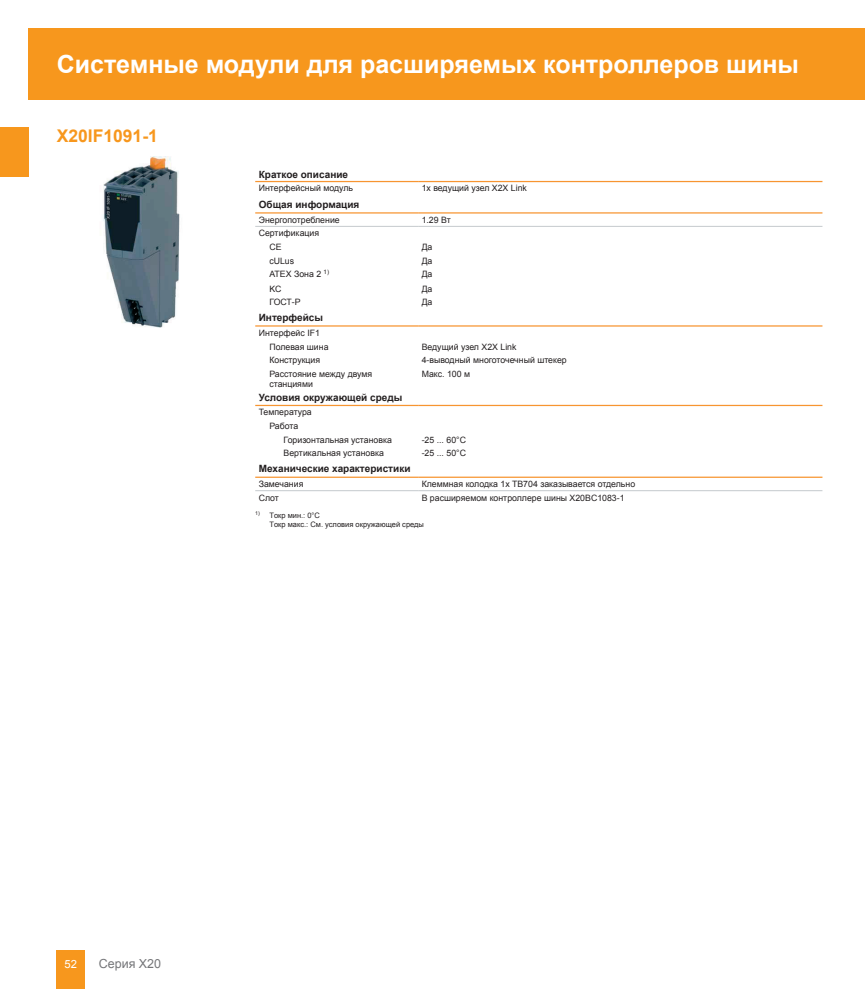
<style>
.page{position:relative;width:865px;height:989px;background:#fff}
.page>*{position:absolute;margin:0;border:0;box-sizing:border-box;transform-origin:0 0}
.t1{font:700 25px "Arial";color:#fff}
.t2{font:700 17.5px "Arial";color:#f7971d}
.t3{font:12.5px "Arial";color:#757679}
.t4{font:11.25px "Arial";color:#fff}
.t5{font:700 10px "Arial";color:#231f20}
.t6{font:8.75px/14px "Arial";color:#231f20}
.t7{font:7.5px/9px "Arial";color:#231f20}
</style>
<div class="page">
<img style="left:103px;top:157px;width:77px;height:170px">
<div style="left:0;top:128px;width:28px;height:49px;background:#f7971d"></div>
<div style="left:57px;top:950px;width:28px;height:39px;background:#f7971d"></div>
<div style="left:29px;top:29px;width:836px;height:71px;background:#f7971d"></div>
<hr style="left:255px;top:181px;width:163px;height:1px;background:#f79531">
<hr style="left:418px;top:181px;width:404px;height:1px;background:#f79531">
<hr style="left:255px;top:212px;width:163px;height:1px;background:#f79531">
<hr style="left:418px;top:212px;width:404px;height:1px;background:#f79531">
<hr style="left:255px;top:226px;width:163px;height:1px;background:#c5cacd">
<hr style="left:418px;top:226px;width:404px;height:1px;background:#c5cacd">
<hr style="left:255px;top:325px;width:163px;height:1px;background:#f79531">
<hr style="left:418px;top:325px;width:404px;height:1px;background:#f79531">
<hr style="left:255px;top:405px;width:163px;height:1px;background:#f79531">
<hr style="left:418px;top:405px;width:404px;height:1px;background:#f79531">
<hr style="left:255px;top:476px;width:163px;height:2px;background:#f79531">
<hr style="left:418px;top:476px;width:404px;height:2px;background:#f79531">
<hr style="left:255px;top:490px;width:163px;height:1px;background:#c5cacd">
<hr style="left:418px;top:490px;width:404px;height:1px;background:#c5cacd">
<h1 class="t1" style="left:57px;top:47px;width:743px">Системные модули для расширяемых контроллеров шины</h1>
<h2 class="t2" style="left:57px;top:124px;width:103px">X20IF1091-1</h2>
<p class="t5" style="left:259px;top:167px;width:91px">Краткое описание</p>
<p class="t6" style="left:259px;top:181px;width:96px">Интерфейсный модуль</p>
<p class="t6" style="left:421px;top:181px;width:107px">1x ведущий узел X2X Link</p>
<p class="t5" style="left:259px;top:197px;width:102px">Общая информация</p>
<p class="t6" style="left:259px;top:213px;width:82px">Энергопотребление</p>
<p class="t6" style="left:421px;top:213px;width:31px">1.29 Вт</p>
<p class="t6" style="left:269px;top:226px;width:51px;text-indent:-11px">Сертификация<br>CE</p>
<p class="t6" style="left:421px;top:240px;width:12px">Да</p>
<p class="t6" style="left:269px;top:253px;width:26px">cULus</p>
<p class="t6" style="left:421px;top:253px;width:12px">Да</p>
<p class="t6" style="left:269px;top:267px;width:61px">ATEX Зона 2 <sup>1)</sup></p>
<p class="t6" style="left:421px;top:267px;width:12px">Да</p>
<p class="t6" style="left:269px;top:281px;width:14px">KC</p>
<p class="t6" style="left:421px;top:281px;width:12px">Да</p>
<p class="t6" style="left:269px;top:295px;width:33px">ГОСТ-Р</p>
<p class="t6" style="left:421px;top:295px;width:12px">Да</p>
<p class="t5" style="left:259px;top:310px;width:66px">Интерфейсы</p>
<p class="t6" style="left:269px;top:326px;width:61px;text-indent:-11px">Интерфейс IF1<br>Полевая шина</p>
<p class="t6" style="left:421px;top:340px;width:96px">Ведущий узел X2X Link</p>
<p class="t6" style="left:269px;top:353px;width:52px">Конструкция</p>
<p class="t6" style="left:421px;top:353px;width:147px">4-выводный многоточечный штекер</p>
<p class="t6" style="left:269px;top:368px;width:104px;line-height:10.5px">Расстояние между двумя станциями</p>
<p class="t6" style="left:421px;top:366px;width:50px">Макс. 100 м</p>
<p class="t5" style="left:259px;top:390px;width:145px">Условия окружающей среды</p>
<p class="t6" style="left:259px;top:405px;width:54px;text-align:center">Температура<br>Работа</p>
<p class="t6" style="left:283px;top:432px;width:110px">Горизонтальная установка</p>
<p class="t6" style="left:421px;top:432px;width:46px">-25 ... 60°C</p>
<p class="t6" style="left:283px;top:446px;width:102px">Вертикальная установка</p>
<p class="t6" style="left:421px;top:446px;width:46px">-25 ... 50°C</p>
<p class="t5" style="left:259px;top:462px;width:153px">Механические характеристики</p>
<p class="t6" style="left:259px;top:477px;width:46px">Замечания</p>
<p class="t6" style="left:421px;top:477px;width:215px">Клеммная колодка 1x TB704 заказывается отдельно</p>
<p class="t6" style="left:259px;top:490px;width:22px">Слот</p>
<p class="t6" style="left:421px;top:490px;width:204px">В расширяемом контроллере шины X20BC1083-1</p>
<p class="t7" style="left:269px;top:511px;width:156px;text-indent:-14px"><sup>1)</sup> Tокр мин.: 0°C<br>Tокр макс.: См. условия окружающей среды</p>
<p class="t4" style="left:65px;top:956px;width:14px">52</p>
<h3 class="t3" style="left:99px;top:954px;width:64px">Серия X20</h3>
</div>
